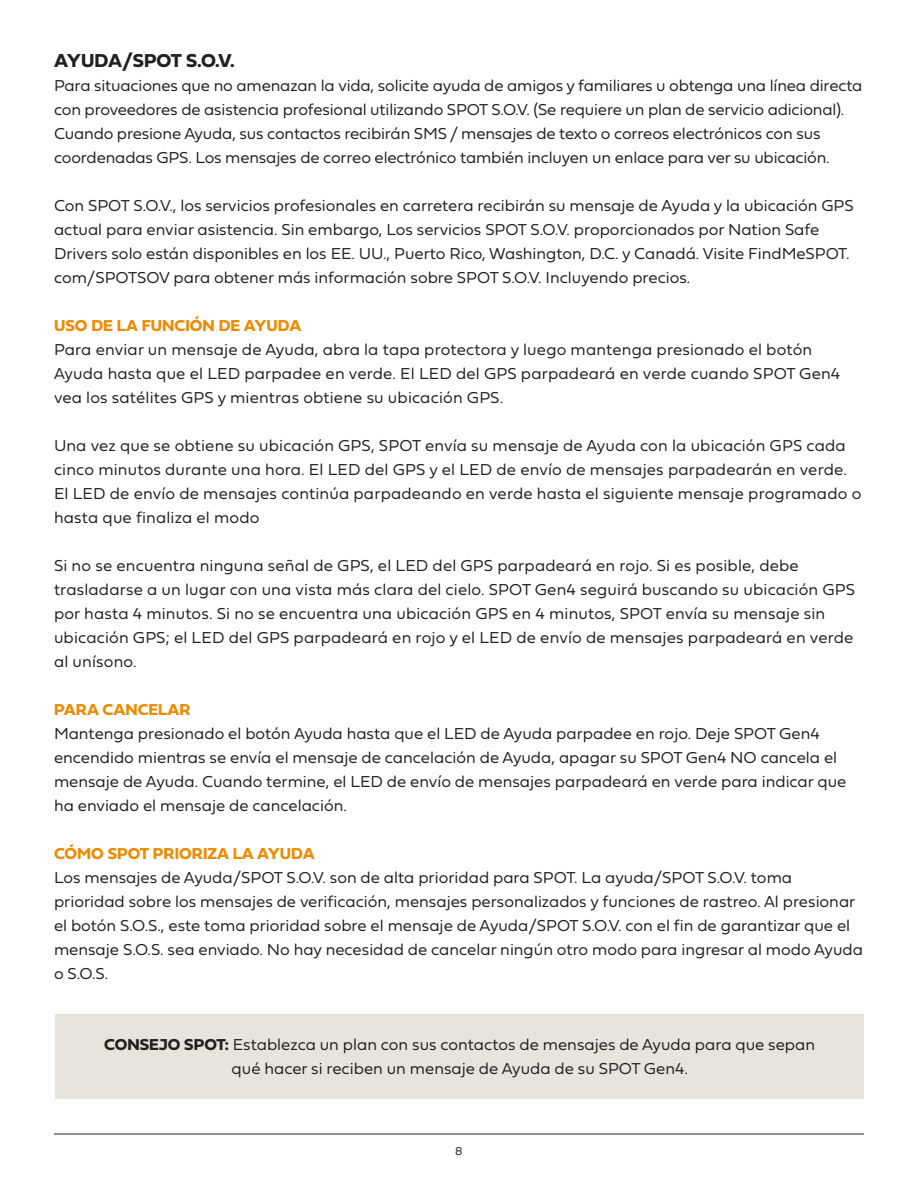
<style>
.page{position:relative;width:918px;height:1188px;background:#fff}
.page>*{position:absolute;margin:0;border:0;box-sizing:border-box;transform-origin:0 0}
.t1{font:19.5px "Fieldwork Geo Bold";color:#231f20}
.t2{font:16.5px/24px "Fieldwork Geo Light";color:#231f20}
.t3{font:16.5px "Fieldwork Geo Bold";color:#ed8b00}
.t4{font:12px "Fieldwork Geo Light";color:#231f20}
.s1{font-family:"Fieldwork Geo Bold"}
</style>
<div class="page">
<hr style="left:54px;top:1134px;width:810px;height:1px;background:#231f20">
<div style="left:56px;top:1014px;width:808px;height:84px;background:#e7e4dc"></div>
<p class="t1" style="left:54px;top:46px;width:182px">AYUDA/SPOT S.O.V.</p>
<p class="t2" style="left:54px;top:73px;width:810px">Para situaciones que no amenazan la vida, solicite ayuda de amigos y familiares u obtenga una línea directa con proveedores de asistencia profesional utilizando SPOT S.O.V. (Se requiere un plan de servicio adicional).<br>Cuando presione Ayuda, sus contactos recibirán SMS / mensajes de texto o correos electrónicos con sus coordenadas GPS. Los mensajes de correo electrónico también incluyen un enlace para ver su ubicación.</p>
<p class="t2" style="left:54px;top:193px;width:801px">Con SPOT S.O.V., los servicios profesionales en carretera recibirán su mensaje de Ayuda y la ubicación GPS actual para enviar asistencia. Sin embargo, Los servicios SPOT S.O.V. proporcionados por Nation Safe Drivers solo están disponibles en los EE. UU., Puerto Rico, Washington, D.C. y Canadá. Visite FindMeSPOT. com/SPOTSOV para obtener más información sobre SPOT S.O.V. Incluyendo precios.</p>
<p class="t3" style="left:54px;top:313px;width:249px">USO DE LA FUNCIÓN DE AYUDA</p>
<p class="t2" style="left:54px;top:337px;width:788px">Para enviar un mensaje de Ayuda, abra la tapa protectora y luego mantenga presionado el botón<br>Ayuda hasta que el LED parpadee en verde. El LED del GPS parpadeará en verde cuando SPOT Gen4 vea los satélites GPS y mientras obtiene su ubicación GPS.</p>
<p class="t2" style="left:54px;top:433px;width:809px">Una vez que se obtiene su ubicación GPS, SPOT envía su mensaje de Ayuda con la ubicación GPS cada cinco minutos durante una hora. El LED del GPS y el LED de envío de mensajes parpadearán en verde.<br>El LED de envío de mensajes continúa parpadeando en verde hasta el siguiente mensaje programado o hasta que finaliza el modo</p>
<p class="t2" style="left:54px;top:553px;width:803px">Si no se encuentra ninguna señal de GPS, el LED del GPS parpadeará en rojo. Si es posible, debe trasladarse a un lugar con una vista más clara del cielo. SPOT Gen4 seguirá buscando su ubicación GPS por hasta 4 minutos. Si no se encuentra una ubicación GPS en 4 minutos, SPOT envía su mensaje sin ubicación GPS; el LED del GPS parpadeará en rojo y el LED de envío de mensajes parpadeará en verde al unísono.</p>
<p class="t3" style="left:54px;top:697px;width:138px">PARA CANCELAR</p>
<p class="t2" style="left:54px;top:721px;width:794px">Mantenga presionado el botón Ayuda hasta que el LED de Ayuda parpadee en rojo. Deje SPOT Gen4 encendido mientras se envía el mensaje de cancelación de Ayuda, apagar su SPOT Gen4 NO cancela el mensaje de Ayuda. Cuando termine, el LED de envío de mensajes parpadeará en verde para indicar que ha enviado el mensaje de cancelación.</p>
<p class="t3" style="left:54px;top:841px;width:262px">CÓMO SPOT PRIORIZA LA AYUDA</p>
<p class="t2" style="left:54px;top:865px;width:811px">Los mensajes de Ayuda/SPOT S.O.V. son de alta prioridad para SPOT. La ayuda/SPOT S.O.V. toma prioridad sobre los mensajes de verificación, mensajes personalizados y funciones de rastreo. Al presionar el botón S.O.S., este toma prioridad sobre el mensaje de Ayuda/SPOT S.O.V. con el fin de garantizar que el mensaje S.O.S. sea enviado. No hay necesidad de cancelar ningún otro modo para ingresar al modo Ayuda o S.O.S.</p>
<p class="t2" style="left:104px;top:1032px;width:712px"><span class="s1">CONSEJO SPOT:</span> Establezca un plan con sus contactos de mensajes de Ayuda para que sepan</p>
<p class="t2" style="left:232px;top:1056px;width:458px">qué hacer si reciben un mensaje de Ayuda de su SPOT Gen4.</p>
<p class="t4" style="left:455px;top:1142px;width:9px">8</p>
</div>
